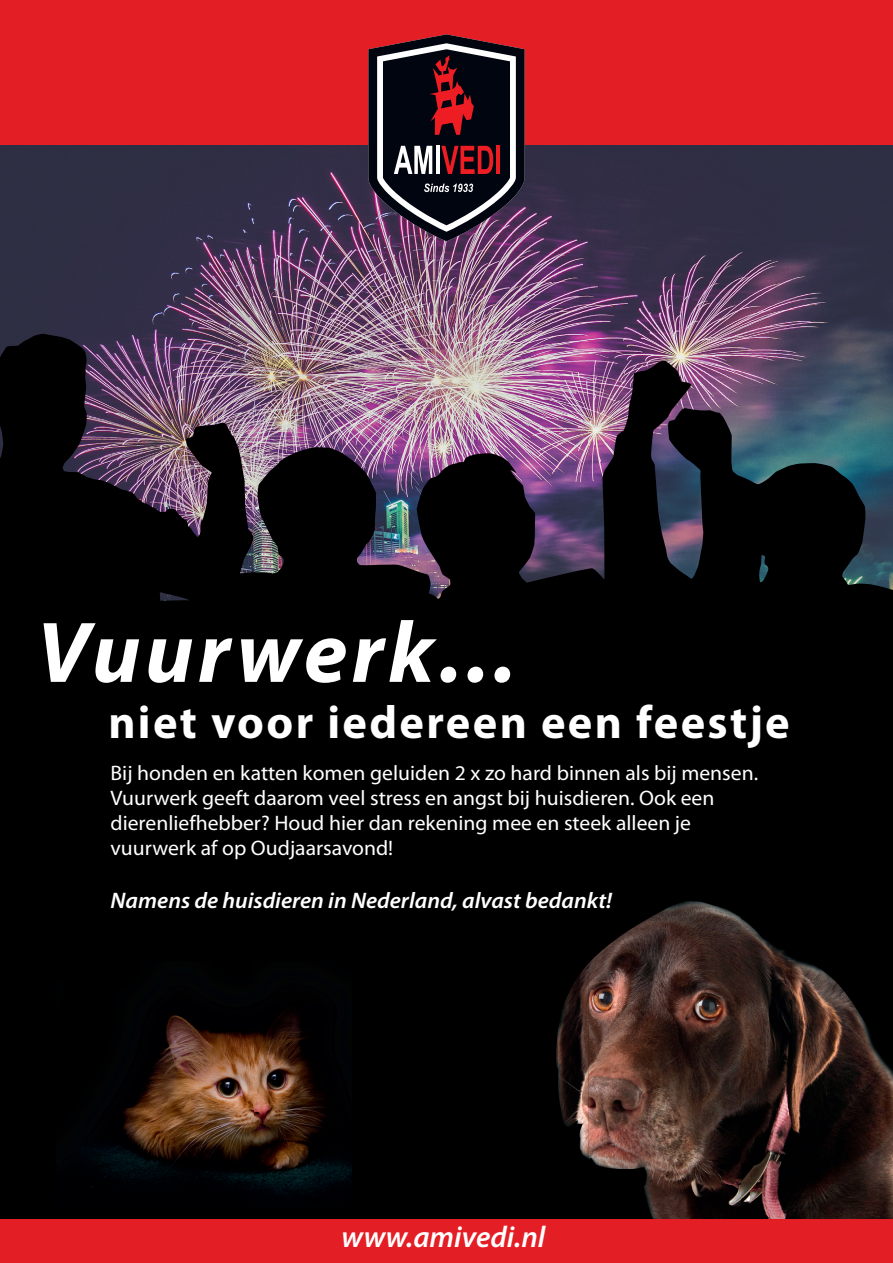
<style>
.page{position:relative;width:893px;height:1263px;background:#fff}
.page>*{position:absolute;margin:0;border:0;box-sizing:border-box;transform-origin:0 0}
.t1{font:italic 700 87px "Myriad Pro";letter-spacing:.05em;color:#fff}
.t2{font:700 46.5px "Myriad Pro";letter-spacing:.05em;color:#fff}
.t3{font:italic 600 30px "Myriad Pro";color:#fff}
.t4{font:italic 600 22.5px "Myriad Pro";color:#fff}
.t5{font:21px/25.2px "Myriad Pro";color:#fff}
</style>
<div class="page">
<img style="left:0;top:145px;width:893px;height:189px">
<img style="left:0;top:334px;width:893px;height:885px">
<img style="left:56px;top:961px;width:296px;height:247px">
<img style="left:588px;top:901px;width:153px;height:284px">
<img style="left:741px;top:916px;width:51px;height:303px">
<img style="left:556px;top:963px;width:33px;height:198px">
<img style="left:791px;top:951px;width:102px;height:268px">
<img style="left:643px;top:1185px;width:98px;height:34px">
<div style="left:0;top:1219px;width:893px;height:44px;background:#e41e25"></div>
<div style="left:0;top:0;width:893px;height:145px;background:#e41e25"></div>
<svg style="left:368px;top:34px;width:157px;height:207px;background:#452e3a"></svg>
<h1 class="t1" style="left:37px;top:596px;width:480px">Vuurwerk...</h1>
<h2 class="t2" style="left:108px;top:692px;width:683px">niet voor iedereen een feestje</h2>
<p class="t5" style="left:111px;top:760px;width:649px">Bij honden en katten komen geluiden 2 x zo hard binnen als bij mensen.<br>Vuurwerk geeft daarom veel stress en angst bij huisdieren. Ook een dierenliefhebber? Houd hier dan rekening mee en steek alleen je vuurwerk af op Oudjaarsavond!</p>
<p class="t4" style="left:111px;top:886px;width:503px">Namens de huisdieren in Nederland, alvast bedankt!</p>
<h3 class="t3" style="left:342px;top:1218px;width:205px">www.amivedi.nl</h3>
</div>
